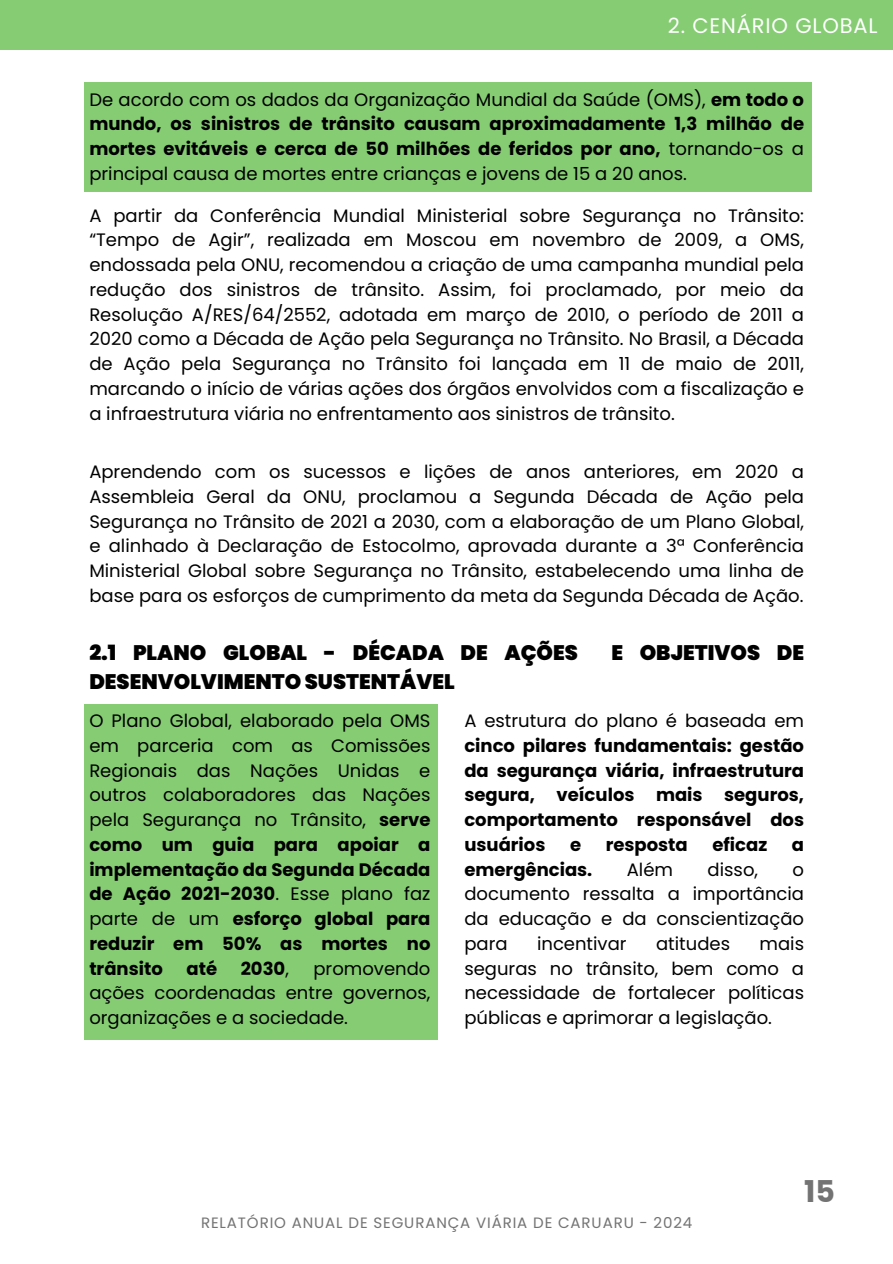
<style>
.page{position:relative;width:893px;height:1264px;background:#fff}
.page>*{position:absolute;margin:0;border:0;box-sizing:border-box;transform-origin:0 0}
.t1{font:700 30px "Poppins";color:#737373}
.t2{font:900 21px "Poppins";color:#000}
.t3{font:21px "Poppins";letter-spacing:.04em;color:#fff}
.t4{font:18px/24.8px "Poppins";color:#000;text-align:justify}
.t5{font:700 18px/24.8px "Poppins";color:#000;text-align:justify}
.t6{font:15px "Poppins";letter-spacing:.06em;color:#737373}
.s1{font-weight:700}
.s2{font-weight:400}
</style>
<div class="page">
<div style="left:84px;top:82px;width:727px;height:110px;background:#85cc73"></div>
<div style="left:0;top:0;width:892px;height:50px;background:#85cc73"></div>
<div style="left:84px;top:704px;width:354px;height:335px;background:#85cc73"></div>
<h4 class="t3" style="left:667px;top:11px;width:211px">2. CENÁRIO GLOBAL</h4>
<h3 class="t4" style="left:89px;top:87px;width:716px">De acordo com os dados da Organização Mundial da Saúde (OMS), <span class="s1">em todo o mundo, os sinistros de trânsito causam aproximadamente 1,3 milhão de mortes evitáveis e cerca de 50 milhões de feridos por ano,</span> tornando-os a principal causa de mortes entre crianças e jovens de 15 a 20 anos.</h3>
<h4 class="t4" style="left:89px;top:203px;width:716px">A partir da Conferência Mundial Ministerial sobre Segurança no Trânsito: “Tempo de Agir”, realizada em Moscou em novembro de 2009, a OMS, endossada pela ONU, recomendou a criação de uma campanha mundial pela redução dos sinistros de trânsito. Assim, foi proclamado, por meio da Resolução A/RES/64/2552, adotada em março de 2010, o período de 2011 a 2020 como a Década de Ação pela Segurança no Trânsito. No Brasil, a Década de Ação pela Segurança no Trânsito foi lançada em 11 de maio de 2011, marcando o início de várias ações dos órgãos envolvidos com a fiscalização e a infraestrutura viária no enfrentamento aos sinistros de trânsito.</h4>
<h2 class="t4" style="left:89px;top:459px;width:716px">Aprendendo com os sucessos e lições de anos anteriores, em 2020 a Assembleia Geral da ONU, proclamou a Segunda Década de Ação pela Segurança no Trânsito de 2021 a 2030, com a elaboração de um Plano Global, e alinhado à Declaração de Estocolmo, aprovada durante a 3ª Conferência Ministerial Global sobre Segurança no Trânsito, estabelecendo uma linha de base para os esforços de cumprimento da meta da Segunda Década de Ação.</h2>
<h4 class="t2" style="left:89px;top:638px;width:490px">2.1 PLANO GLOBAL - DÉCADA DE AÇÕES</h4>
<h4 class="t2" style="left:611px;top:638px;width:194px">E OBJETIVOS DE</h4>
<h4 class="t2" style="left:89px;top:667px;width:367px">DESENVOLVIMENTO SUSTENTÁVEL</h4>
<h4 class="t5" style="left:464px;top:708px;width:341px"><span class="s2">A estrutura do plano é baseada em </span>cinco pilares fundamentais: gestão da segurança viária, infraestrutura segura, veículos mais seguros, comportamento responsável dos usuários</h4>
<p class="t4" style="left:89px;top:708px;width:342px">O Plano Global, elaborado pela OMS em parceria com as Comissões Regionais das Nações Unidas e outros colaboradores das Nações pela Segurança no Trânsito, <span class="s1">serve como um guia para apoiar a implementação da Segunda Década de Ação 2021-2030</span>. Esse plano faz parte de um <span class="s1">esforço global para reduzir em 50% as mortes no trânsito</span></p>
<h4 class="t5" style="left:570px;top:832px;width:13px">e</h4>
<h4 class="t5" style="left:605px;top:832px;width:84px">resposta</h4>
<h4 class="t5" style="left:712px;top:832px;width:56px">eficaz</h4>
<h4 class="t5" style="left:791px;top:832px;width:14px">a</h4>
<h4 class="t5" style="left:464px;top:856px;width:129px">emergências.</h4>
<h4 class="t4" style="left:626px;top:856px;width:48px">Além</h4>
<h4 class="t4" style="left:707px;top:856px;width:52px">disso,</h4>
<h4 class="t4" style="left:464px;top:856px;width:341px;text-indent:328px">o documento ressalta a importância da educação e da conscientização para</h4>
<h4 class="t4" style="left:464px;top:931px;width:341px;text-indent:295px">mais seguras no trânsito, bem como a necessidade de fortalecer políticas públicas e aprimorar a legislação.</h4>
<h4 class="t4" style="left:537px;top:931px;width:91px">incentivar</h4>
<h4 class="t4" style="left:656px;top:931px;width:75px">atitudes</h4>
<p class="t5" style="left:186px;top:955px;width:32px">até</p>
<p class="t5" style="left:241px;top:955px;width:50px">2030<span class="s2">,</span></p>
<p class="t4" style="left:89px;top:955px;width:342px;text-indent:224px">promovendo ações coordenadas entre governos, organizações e a sociedade.</p>
<h4 class="t6" style="left:201px;top:1212px;width:493px">RELATÓRIO ANUAL DE SEGURANÇA VIÁRIA DE CARUARU - 2024</h4>
<h1 class="t1" style="left:804px;top:1169px;width:32px">15</h1>
</div>
